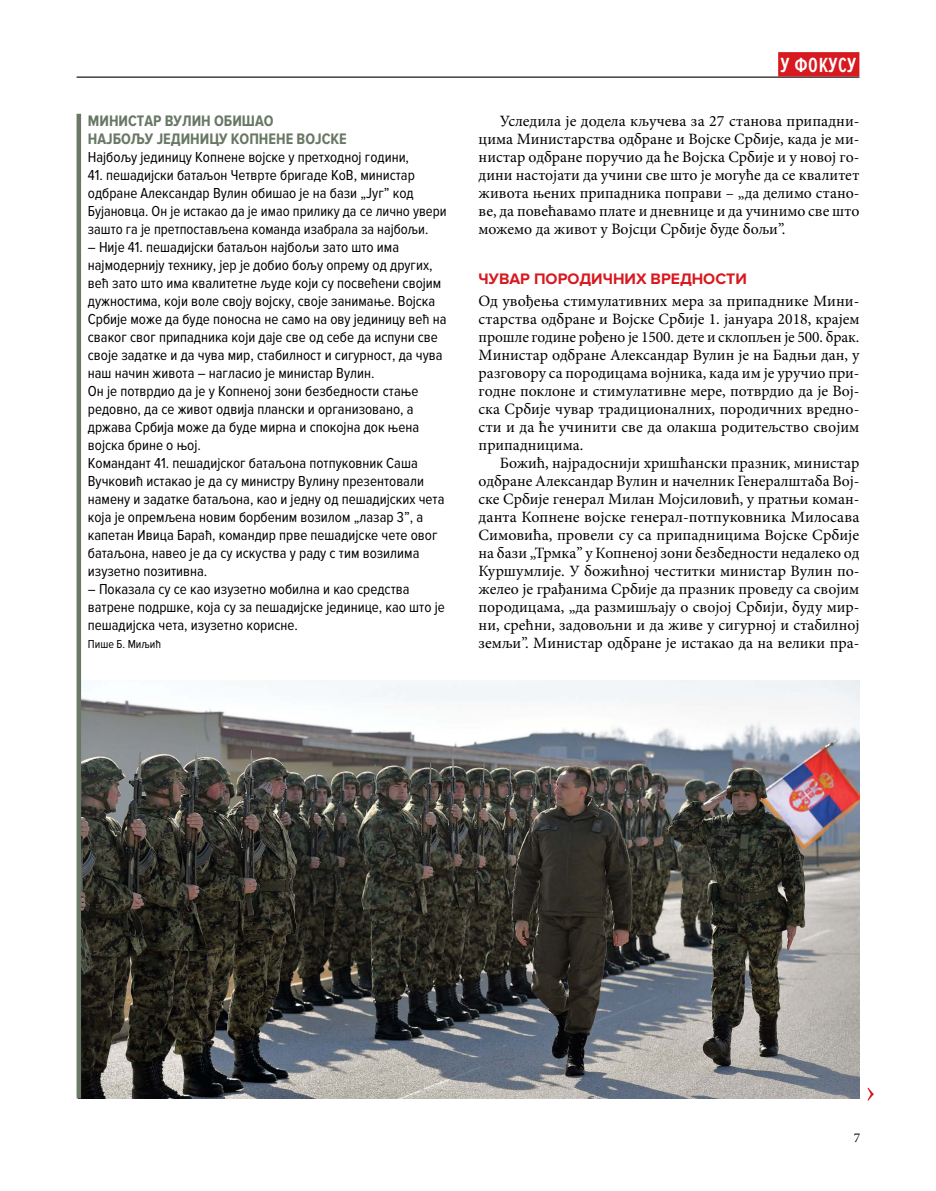
<style>
.page{position:relative;width:936px;height:1191px;background:#fff}
.page>*{position:absolute;margin:0;border:0;box-sizing:border-box;transform-origin:0 0}
.t1{font:600 21.3px "Proxima Nova Ex Cn";letter-spacing:.03em;color:#fff}
.t2{font:15.75px/18px "Minion Pro";color:#000;text-align:justify}
.t3{font:700 15.75px/18px "Proxima Nova Cond";color:#687865}
.t4{font:700 15.75px "Proxima Nova";color:#d71920}
.t5{font:15px/18px "Proxima Nova Cond";color:#000}
.t6{font:13.5px "Minion Pro";color:#000}
.t7{font:12px "Proxima Nova Cond";color:#000}
</style>
<div class="page">
<hr style="left:77px;top:77px;width:782px;height:1px;background:#000">
<div style="left:778px;top:52px;width:81px;height:25px;background:#d71920"></div>
<svg style="left:867px;top:1087px;width:6px;height:13px"></svg>
<img style="left:81px;top:680px;width:778px;height:418px">
<hr style="left:77px;top:114px;width:4px;height:984px;background:#687865">
<p class="t3" style="left:88px;top:112px;width:260px">МИНИСТАР ВУЛИН ОБИШАО<br>НАЈБОЉУ ЈЕДИНИЦУ КОПНЕНЕ ВОЈСКЕ</p>
<p class="t5" style="left:88px;top:148px;width:323px">Најбољу јединицу Копнене војске у претходној години,</p>
<p class="t5" style="left:88px;top:166px;width:360px">41. пешадијски батаљон Четврте бригаде КоВ, министар одбране Александар Вулин обишао је на бази „Југ” код Бујановца. Он је истакао да је имао прилику да се лично увери зашто га је претпостављена команда изабрала за најбољи.</p>
<p class="t5" style="left:88px;top:238px;width:360px">– Није 41. пешадијски батаљон најбољи зато што има најмодернију технику, јер је добио бољу опрему од других, већ зато што има квалитетне људе који су посвећени својим дужностима, који воле своју војску, своје занимање. Војска Србије може да буде поносна не само на ову јединицу већ на сваког свог припадника који даје све од себе да испуни све своје задатке и да чува мир, стабилност и сигурност, да чува наш начин живота – нагласио је министар Вулин.<br>Он је потврдио да је у Копненој зони безбедности стање редовно, да се живот одвија плански и организовано, а држава Србија може да буде мирна и спокојна док њена војска брине о њој.<br>Командант 41. пешадијског батаљона потпуковник Саша Вучковић истакао је да су министру Вулину презентовали намену и задатке батаљона, као и једну од пешадијских чета која је опремљена новим борбеним возилом „лазар 3”, а капетан Ивица Бараћ, командир прве пешадијске чете овог батаљона, навео је да су искуства у раду с тим возилима изузетно позитивна.</p>
<p class="t5" style="left:88px;top:580px;width:358px">– Показала су се као изузетно мобилна и као средства ватрене подршке, која су за пешадијске јединице, као што је пешадијска чета, изузетно корисне.</p>
<p class="t7" style="left:88px;top:637px;width:75px">Пише Б. Миљић</p>
<h1 class="t1" style="left:780px;top:53px;width:77px">У ФОКУСУ</h1>
<p class="t2" style="left:478px;top:112px;width:382px;text-indent:21px">Уследила је додела кључева за 27 станова припадни&shy;цима Министарства одбране и Војске Србије, када је ми&shy;нистар одбране поручио да ће Војска Србије и у новој го&shy;дини настојати да учини све што је могуће да се квалитет живота њених припадника поправи – „да делимо стано&shy;ве, да повећавамо плате и дневнице и да учинимо све што можемо да живот у Војсци Србије буде бољи”.</p>
<p class="t4" style="left:478px;top:269px;width:270px">ЧУВАР ПОРОДИЧНИХ ВРЕДНОСТИ</p>
<p class="t2" style="left:478px;top:292px;width:382px">Од увођења стимулативних мера за припаднике Мини&shy;старства одбране и Војске Србије 1. јануара 2018, крајем прошле године рођено је 1500. дете и склопљен је 500. брак.<br>Министар одбране Александар Вулин је на Бадњи дан, у разговору са породицама војника, када им је уручио при&shy;годне поклоне и стимулативне мере, потврдио да је Вој&shy;ска Србије чувар традиционалних, породичних вредно&shy;сти и да ће учинити све да олакша родитељство својим припадницима.</p>
<p class="t2" style="left:478px;top:454px;width:382px;text-indent:21px">Божић, најрадоснији хришћански празник, министар одбране Александар Вулин и начелник Генералштаба Вој&shy;ске Србије генерал Милан Мојсиловић, у пратњи коман&shy;данта Копнене војске генерал-потпуковника Милосава Симовића, провели су са припадницима Војске Србије на бази „Трмка” у Копненој зони безбедности недалеко од Куршумлије. У божићној честитки министар Вулин по&shy;желео је грађанима Србије да празник проведу са својим породицама, „да размишљају о својој Србији, буду мир&shy;ни, срећни, задовољни и да живе у сигурној и стабилној земљи”. Министар одбране је истакао да на велики пра-</p>
<p class="t6" style="left:853px;top:1128px;width:8px">7</p>
</div>
